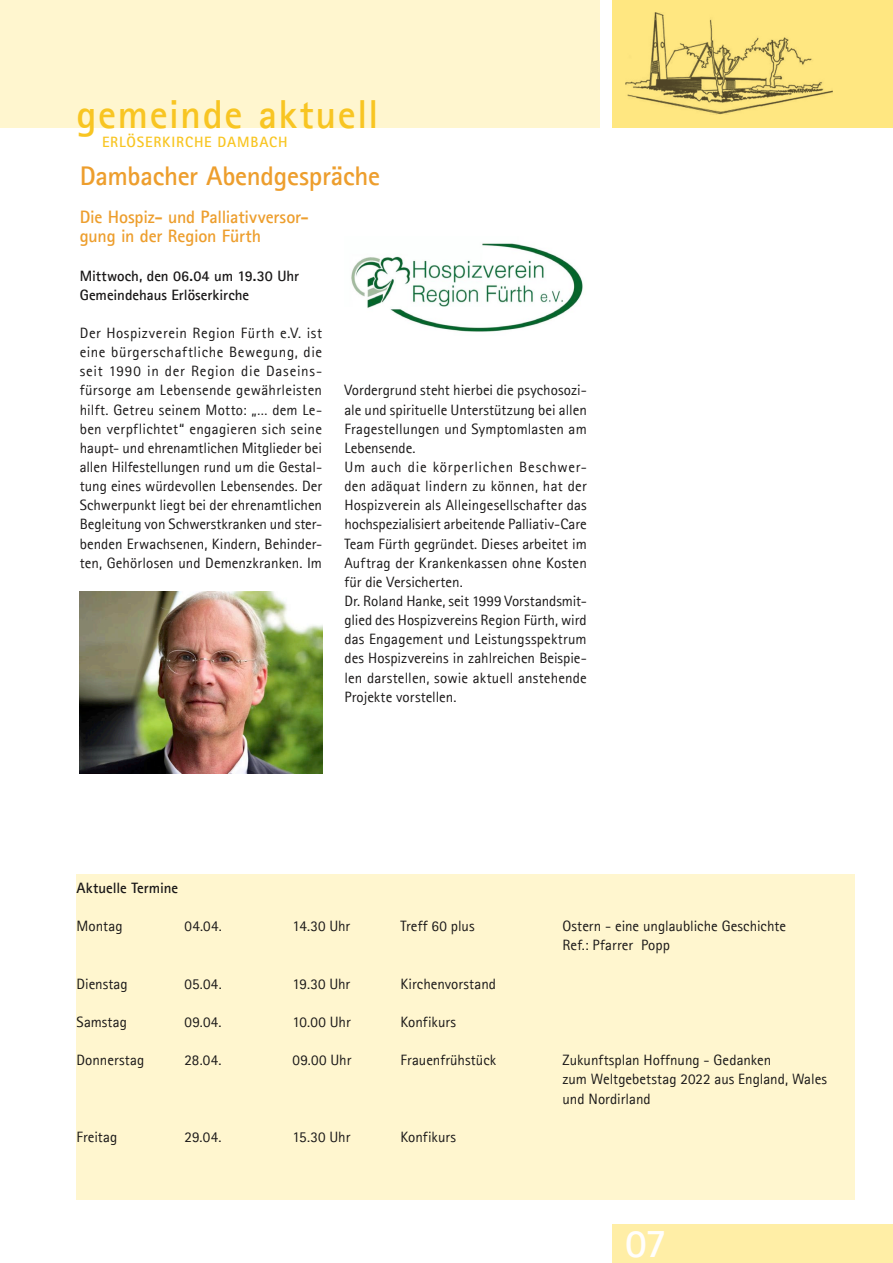
<style>
.page{position:relative;width:893px;height:1263px;background:#fff}
.page>*{position:absolute;margin:0;border:0;box-sizing:border-box;transform-origin:0 0}
.t1{font:700 40.5px "Agfa Rotis Sans Serif";letter-spacing:.035em;color:#f8c522}
.t2{font:700 40.5px "Agfa Rotis Sans Serif";color:#fffefd}
.t3{font:700 27px "Agfa Rotis Sans Serif";letter-spacing:-.01em;color:#ed9e2d}
.t4{font:700 18px/19.2px "Agfa Rotis Sans Serif";letter-spacing:-.01em;color:#ed9e2d}
.t5{font:15px/19.2px "Agfa Rotis Sans Serif";letter-spacing:.005em;color:#1a1818}
.t6{font:700 15px/19.2px "Agfa Rotis Sans Serif";letter-spacing:-.005em;color:#1a1818}
.t7{font:700 15px "Agfa Rotis Sans Serif";letter-spacing:.055em;color:#f8c522}
</style>
<div class="page">
<div style="left:612px;top:0;width:281px;height:128px;background:#ffe781"></div>
<div style="left:0;top:0;width:600px;height:128px;background:#fff6cf"></div>
<div style="left:612px;top:1225px;width:281px;height:38px;background:#ffeea6"></div>
<img style="left:625px;top:13px;width:207px;height:102px">
<div style="left:77px;top:874px;width:778px;height:325px;background:#fff6cf"></div>
<img style="left:351px;top:243px;width:232px;height:89px">
<img style="left:80px;top:592px;width:242px;height:181px">
<h1 class="t1" style="left:77px;top:88px;width:304px">gemeinde aktuell</h1>
<p class="t7" style="left:102px;top:132px;width:187px">ERLÖSERKIRCHE DAMBACH</p>
<h2 class="t3" style="left:80px;top:159px;width:302px">Dambacher Abendgespräche</h2>
<p class="t4" style="left:80px;top:207px;width:230px">Die Hospiz- und Palliativversor&shy;gung in der Region Fürth</p>
<p class="t6" style="left:80px;top:266px;width:221px">Mittwoch, den 06.04 um 19.30 Uhr<br>Gemeindehaus Erlöserkirche</p>
<p class="t5" style="left:80px;top:323px;width:244px;text-align:justify">Der Hospizverein Region Fürth e.V. ist eine bürgerschaftliche Bewegung, die seit 1990 in der Region die Daseins&shy;fürsorge am Lebensende gewährleisten hilft. Getreu seinem Motto: „… dem Le&shy;ben verpflichtet“ engagieren sich seine haupt- und ehrenamtlichen Mitglieder bei allen Hilfestellungen rund um die Gestal&shy;tung eines würdevollen Lebensendes. Der Schwerpunkt liegt bei der ehrenamtlichen Begleitung von Schwerstkranken und ster&shy;benden Erwachsenen, Kindern, Behinder&shy;ten, Gehörlosen und Demenzkranken. Im</p>
<p class="t5" style="left:344px;top:381px;width:244px">Vordergrund steht hierbei die psychosozi&shy;ale und spirituelle Unterstützung bei allen Fragestellungen und Symptomlasten am Lebensende.<br>Um auch die körperlichen Beschwer&shy;den adäquat lindern zu können, hat der Hospizverein als Alleingesellschafter das hochspezialisiert arbeitende Palliativ-Care Team Fürth gegründet. Dieses arbeitet im Auftrag der Krankenkassen ohne Kosten für die Versicherten.<br>Dr. Roland Hanke, seit 1999 Vorstandsmit&shy;glied des Hospizvereins Region Fürth, wird das Engagement und Leistungsspektrum des Hospizvereins in zahlreichen Beispie&shy;len darstellen, sowie aktuell anstehende Projekte vorstellen.</p>
<p class="t6" style="left:77px;top:878px;width:103px">Aktuelle Termine</p>
<p class="t5" style="left:77px;top:916px;width:48px">Montag</p>
<p class="t5" style="left:185px;top:916px;width:39px">04.04.</p>
<p class="t5" style="left:293px;top:916px;width:59px">14.30 Uhr</p>
<p class="t5" style="left:401px;top:916px;width:76px">Treff 60 plus</p>
<p class="t5" style="left:563px;top:916px;width:225px">Ostern - eine unglaubliche Geschichte<br>Ref.: Pfarrer Popp</p>
<p class="t5" style="left:77px;top:974px;width:53px">Dienstag</p>
<p class="t5" style="left:185px;top:974px;width:39px">05.04.</p>
<p class="t5" style="left:293px;top:974px;width:59px">19.30 Uhr</p>
<p class="t5" style="left:401px;top:974px;width:97px">Kirchenvorstand</p>
<p class="t5" style="left:77px;top:1012px;width:52px">Samstag</p>
<p class="t5" style="left:185px;top:1012px;width:39px">09.04.</p>
<p class="t5" style="left:293px;top:1012px;width:60px">10.00 Uhr</p>
<p class="t5" style="left:401px;top:1012px;width:57px">Konfikurs</p>
<p class="t5" style="left:77px;top:1050px;width:69px">Donnerstag</p>
<p class="t5" style="left:185px;top:1050px;width:38px">28.04.</p>
<p class="t5" style="left:293px;top:1050px;width:60px">09.00 Uhr</p>
<p class="t5" style="left:401px;top:1050px;width:97px">Frauenfrühstück</p>
<p class="t5" style="left:563px;top:1050px;width:266px">Zukunftsplan Hoffnung - Gedanken<br>zum Weltgebetstag 2022 aus England, Wales und Nordirland</p>
<p class="t5" style="left:77px;top:1127px;width:42px">Freitag</p>
<p class="t5" style="left:185px;top:1127px;width:38px">29.04.</p>
<p class="t5" style="left:293px;top:1127px;width:59px">15.30 Uhr</p>
<p class="t5" style="left:401px;top:1127px;width:57px">Konfikurs</p>
<h1 class="t2" style="left:625px;top:1217px;width:43px">07</h1>
</div>
